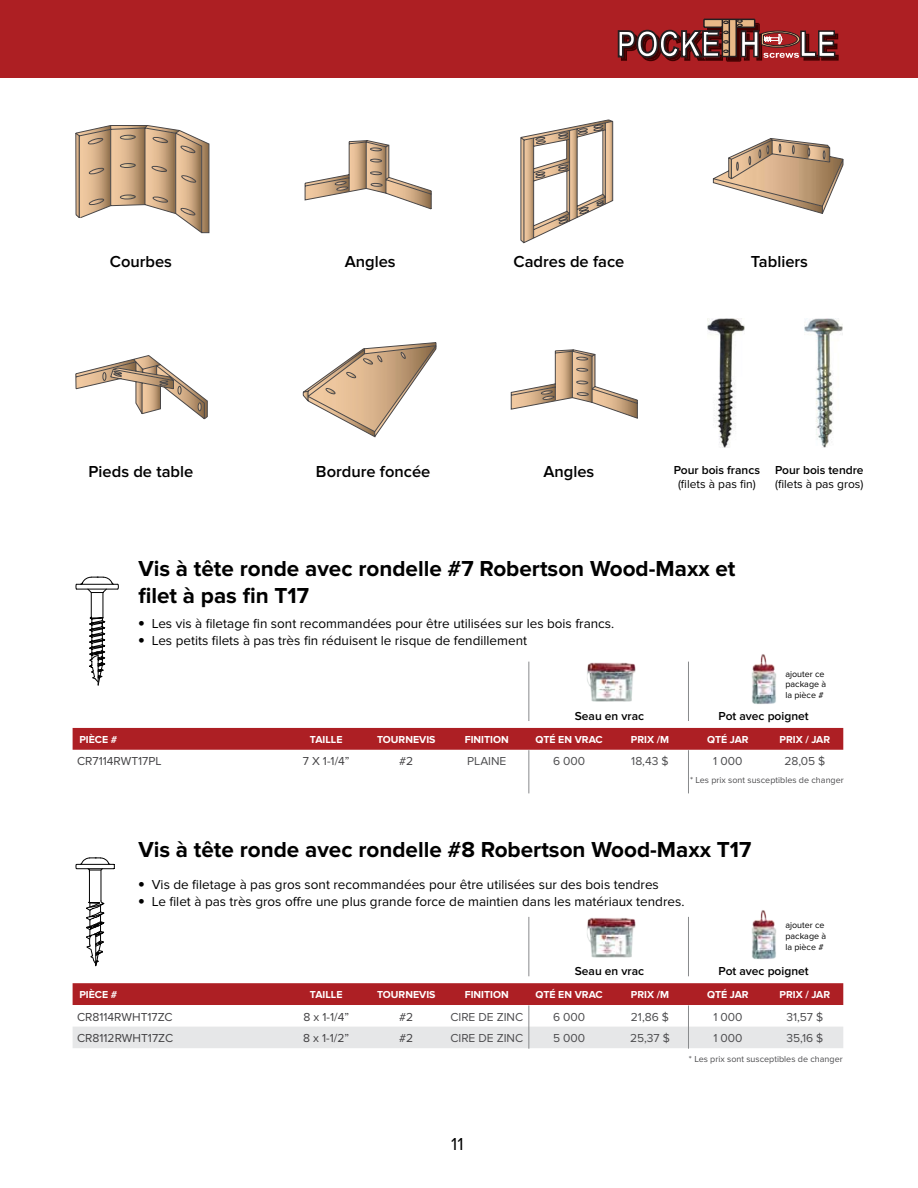
<style>
.page{position:relative;width:918px;height:1188px;background:#fff}
.page>*{position:absolute;margin:0;border:0;box-sizing:border-box;transform-origin:0 0}
.t1{font:700 22.5px/27px "Proxima Nova";color:#000}
.t2{font:18px "Proxima Nova";color:#000101}
.t3{font:600 16.5px "Proxima Nova";color:#000}
.t4{font:13.5px "Proxima Nova";color:#000}
.t5{font:12px "Proxima Nova";color:#4d4d4f}
.t6{font:600 12px "Proxima Nova";color:#000}
.t7{font:12px "Proxima Nova";color:#414042}
.t8{font:12px "Proxima Nova";color:#000}
.t9{font:700 10.5px "Proxima Nova";color:#fff}
.t10{font:9px "Proxima Nova";color:#4d4d4f}
.t11{font:8.85px/10.6px "Proxima Nova";color:#000}
.s1{font-family:"Frutiger LT Std";font-weight:700}
</style>
<div class="page">
<div style="left:0;top:0;width:918px;height:78px;background:#ad1f23"></div>
<svg style="left:617px;top:19px;width:222px;height:43px"></svg>
<svg style="left:75px;top:125px;width:134px;height:108px"></svg>
<svg style="left:305px;top:140px;width:127px;height:70px"></svg>
<svg style="left:520px;top:119px;width:93px;height:124px"></svg>
<svg style="left:713px;top:138px;width:131px;height:76px"></svg>
<svg style="left:75px;top:355px;width:133px;height:65px"></svg>
<svg style="left:303px;top:342px;width:134px;height:95px"></svg>
<svg style="left:511px;top:349px;width:127px;height:70px"></svg>
<img style="left:804px;top:319px;width:38px;height:128px">
<img style="left:708px;top:319px;width:36px;height:128px">
<img style="left:587px;top:662px;width:49px;height:40px">
<img style="left:752px;top:654px;width:24px;height:50px">
<div style="left:73px;top:728px;width:770px;height:22px;background:#ad1f24"></div>
<hr style="left:528px;top:750px;width:1px;height:43px;background:#888a8c">
<hr style="left:688px;top:750px;width:1px;height:43px;background:#888a8c">
<hr style="left:528px;top:662px;width:1px;height:59px;background:#888a8c">
<hr style="left:688px;top:662px;width:1px;height:59px;background:#888a8c">
<img style="left:587px;top:918px;width:49px;height:40px">
<img style="left:752px;top:910px;width:25px;height:49px">
<div style="left:73px;top:983px;width:770px;height:22px;background:#ad1f24"></div>
<div style="left:73px;top:1027px;width:770px;height:21px;background:#e6e7e8"></div>
<hr style="left:528px;top:1005px;width:1px;height:44px;background:#888a8c">
<hr style="left:688px;top:1005px;width:1px;height:44px;background:#888a8c">
<hr style="left:528px;top:917px;width:1px;height:59px;background:#888a8c">
<hr style="left:688px;top:917px;width:1px;height:59px;background:#888a8c">
<svg style="left:75px;top:576px;width:44px;height:110px"></svg>
<svg style="left:75px;top:857px;width:40px;height:110px"></svg>
<p class="t3" style="left:110px;top:252px;width:64px">Courbes</p>
<p class="t3" style="left:345px;top:252px;width:52px">Angles</p>
<p class="t3" style="left:513px;top:252px;width:112px">Cadres de face</p>
<p class="t3" style="left:751px;top:252px;width:59px">Tabliers</p>
<p class="t3" style="left:89px;top:462px;width:106px">Pieds de table</p>
<p class="t3" style="left:316px;top:462px;width:116px">Bordure foncée</p>
<p class="t3" style="left:543px;top:462px;width:52px">Angles</p>
<p class="t6" style="left:674px;top:463px;width:88px">Pour bois francs</p>
<p class="t8" style="left:678px;top:477px;width:79px">(filets à pas fin)</p>
<p class="t6" style="left:775px;top:463px;width:90px">Pour bois tendre</p>
<p class="t8" style="left:775px;top:477px;width:90px">(filets à pas gros)</p>
<h1 class="t1" style="left:138px;top:556px;width:599px">Vis à tête ronde avec rondelle #7 Robertson Wood-Maxx et filet à pas fin T17</h1>
<p class="t4" style="left:138px;top:616px;width:478px"><span class="s1">•</span> Les vis à filetage fin sont recommandées pour être utilisées sur les bois francs.</p>
<p class="t4" style="left:138px;top:632px;width:391px"><span class="s1">•</span> Les petits filets à pas très fin réduisent le risque de fendillement</p>
<p class="t11" style="left:786px;top:669px;width:42px">ajouter ce package à la pièce #</p>
<p class="t6" style="left:575px;top:709px;width:71px">Seau en vrac</p>
<p class="t6" style="left:719px;top:709px;width:92px">Pot avec poignet</p>
<p class="t9" style="left:79px;top:733px;width:40px">PIÈCE #</p>
<p class="t9" style="left:310px;top:733px;width:34px">TAILLE</p>
<p class="t9" style="left:377px;top:733px;width:60px">TOURNEVIS</p>
<p class="t9" style="left:465px;top:733px;width:46px">FINITION</p>
<p class="t9" style="left:536px;top:733px;width:69px">QTÉ EN VRAC</p>
<p class="t9" style="left:631px;top:733px;width:40px">PRIX /M</p>
<p class="t9" style="left:707px;top:733px;width:43px">QTÉ JAR</p>
<p class="t9" style="left:780px;top:733px;width:52px">PRIX / JAR</p>
<p class="t7" style="left:77px;top:754px;width:86px">CR7114RWT17PL</p>
<p class="t7" style="left:303px;top:754px;width:48px">7 X 1-1/4”</p>
<p class="t7" style="left:399px;top:754px;width:16px">#2</p>
<p class="t5" style="left:467px;top:754px;width:41px">PLAINE</p>
<p class="t5" style="left:553px;top:754px;width:34px">6 000</p>
<p class="t5" style="left:631px;top:754px;width:39px">18,43 $</p>
<p class="t5" style="left:713px;top:754px;width:31px">1 000</p>
<p class="t5" style="left:784px;top:754px;width:43px">28,05 $</p>
<p class="t10" style="left:690px;top:775px;width:155px">* Les prix sont susceptibles de changer</p>
<h1 class="t1" style="left:138px;top:836px;width:615px">Vis à tête ronde avec rondelle #8 Robertson Wood-Maxx T17</h1>
<p class="t4" style="left:138px;top:877px;width:522px"><span class="s1">•</span> Vis de filetage à pas gros sont recommandées pour être utilisées sur des bois tendres</p>
<p class="t4" style="left:138px;top:893px;width:548px"><span class="s1">•</span> Le filet à pas très gros offre une plus grande force de maintien dans les matériaux tendres.</p>
<p class="t11" style="left:786px;top:920px;width:42px">ajouter ce package à la pièce #</p>
<p class="t6" style="left:575px;top:964px;width:71px">Seau en vrac</p>
<p class="t6" style="left:719px;top:964px;width:92px">Pot avec poignet</p>
<p class="t9" style="left:79px;top:989px;width:40px">PIÈCE #</p>
<p class="t9" style="left:310px;top:989px;width:34px">TAILLE</p>
<p class="t9" style="left:377px;top:989px;width:60px">TOURNEVIS</p>
<p class="t9" style="left:465px;top:989px;width:46px">FINITION</p>
<p class="t9" style="left:536px;top:989px;width:69px">QTÉ EN VRAC</p>
<p class="t9" style="left:631px;top:989px;width:40px">PRIX /M</p>
<p class="t9" style="left:707px;top:989px;width:43px">QTÉ JAR</p>
<p class="t9" style="left:780px;top:989px;width:52px">PRIX / JAR</p>
<p class="t7" style="left:77px;top:1010px;width:97px">CR8114RWHT17ZC</p>
<p class="t7" style="left:303px;top:1010px;width:47px">8 x 1-1/4”</p>
<p class="t7" style="left:399px;top:1010px;width:16px">#2</p>
<p class="t5" style="left:450px;top:1010px;width:74px">CIRE DE ZINC</p>
<p class="t5" style="left:553px;top:1010px;width:34px">6 000</p>
<p class="t5" style="left:631px;top:1010px;width:40px">21,86 $</p>
<p class="t5" style="left:713px;top:1010px;width:31px">1 000</p>
<p class="t5" style="left:786px;top:1010px;width:38px">31,57 $</p>
<p class="t7" style="left:77px;top:1031px;width:98px">CR8112RWHT17ZC</p>
<p class="t7" style="left:303px;top:1031px;width:48px">8 x 1-1/2”</p>
<p class="t7" style="left:399px;top:1031px;width:16px">#2</p>
<p class="t5" style="left:450px;top:1031px;width:74px">CIRE DE ZINC</p>
<p class="t5" style="left:553px;top:1031px;width:34px">5 000</p>
<p class="t5" style="left:630px;top:1031px;width:41px">25,37 $</p>
<p class="t5" style="left:713px;top:1031px;width:31px">1 000</p>
<p class="t5" style="left:786px;top:1031px;width:38px">35,16 $</p>
<h2 class="t2" style="left:451px;top:1134px;width:14px">11</h2>
<p class="t10" style="left:689px;top:1054px;width:155px">* Les prix sont susceptibles de changer</p>
</div>
